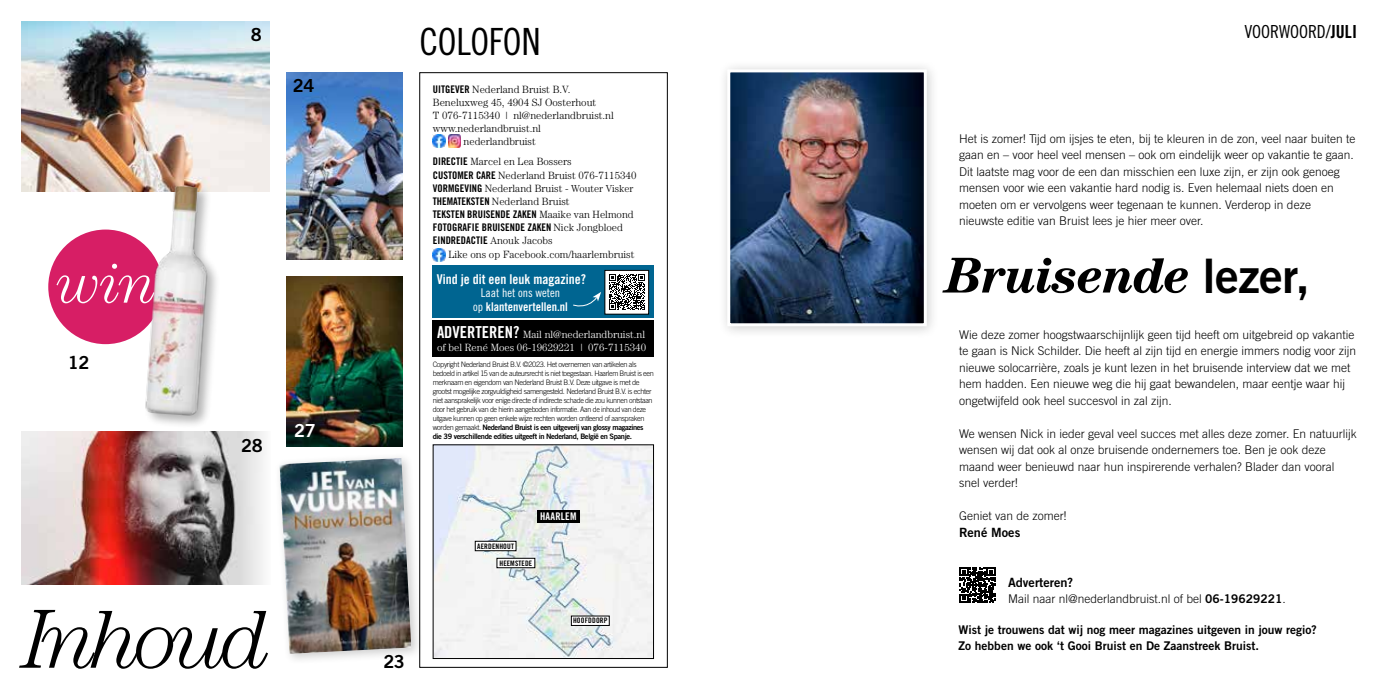
<style>
.page{position:relative;width:1378px;height:689px;background:#fff}
.page>*{position:absolute;margin:0;border:0;box-sizing:border-box;transform-origin:0 0}
.t1{font:italic 300 84px "Century Std";letter-spacing:-.075em;color:#000}
.t2{font:italic 300 56.55px "Century Std";color:#fff}
.t3{font:italic 700 50.4px "Century Std";letter-spacing:-.02em;color:#000}
.t4{font:37.5px "Trade Gothic LT Std Cn 18";letter-spacing:-.005em;color:#000}
.t5{font:18px "Trade Gothic LT Std Cn 18";color:#000}
.t6{font:18px "Trade Gothic LT Std Bd 2";letter-spacing:-.02em;color:#000}
.t7{font:18px "Trade Gothic LT Std Bd 2";color:#fff}
.t8{font:13.5px "Trade Gothic LT Std Bd Cn 20";color:#fff}
.t9{font:12.75px "Trade Gothic LT Std Bd 2";color:#000}
.t10{font:300 12px/16.5px "Trade Gothic LT Std";color:#000}
.t11{font:12px/16.5px "Trade Gothic LT Std Bd 2";color:#000}
.t12{font:12px "Trade Gothic LT Std Bd Cn 20";color:#fff}
.t13{font:12px "Trade Gothic LT Std Cn 18";color:#fff}
.t14{font:300 10.5px/13.2px "Century Std";color:#000}
.t15{font:10.5px/13.2px "Trade Gothic LT Std Bd Cn 20";color:#000}
.t16{font:300 10.5px/13.2px "Century Std";color:#fff}
.t17{font:10.5px "Trade Gothic LT Std Bd Cn 20";letter-spacing:.02em;color:#fff}
.t18{font:300 7.5px/9px "Trade Gothic LT Std";letter-spacing:-.05em;color:#000}
.t19{font:7.5px/9px "Trade Gothic LT Std Bd 2";letter-spacing:-.05em;color:#000}
.t20{font:7.5px "Trade Gothic LT Std Bd Cn 20";letter-spacing:.02em;color:#000}
.s1{font-family:"Trade Gothic LT Std Bd Cn 20";font-weight:400}
.s2{font-size:10.2px}
.s3{font-family:"Century Std";font-weight:300}
.s4{font-family:"Trade Gothic LT Std Cn 18"}
.s5{font-family:"Trade Gothic LT Std Bd Cn 20";font-weight:400;font-size:16.5px}
.s6{font-family:"Trade Gothic LT Std";font-weight:300}
.s7{font-family:"Trade Gothic LT Std Bd Cn 20"}
.s8{font-family:"Trade Gothic LT Std Bd 2";font-weight:400;font-style:normal;font-size:47.55px}
.s9{font-family:"Trade Gothic LT Std Bd 2";font-weight:400}
</style>
<div class="page">
<div style="left:718px;top:60px;width:221px;height:279px;background:#000;opacity:.2"></div>
<img style="left:726px;top:68px;width:202px;height:260px">
<svg style="left:960px;top:567px;width:35px;height:36px"></svg>
<svg style="left:433px;top:135px;width:28px;height:12px"></svg>
<svg style="left:433px;top:248px;width:12px;height:13px"></svg>
<div style="left:433px;top:320px;width:221px;height:36px;background:#000"></div>
<img style="left:435px;top:446px;width:217px;height:211px">
<div style="left:433px;top:444px;width:221px;height:215px;border:1px solid #000"></div>
<div style="left:537px;top:510px;width:42px;height:13px;background:#000"></div>
<div style="left:497px;top:558px;width:38px;height:10px;background:#fff"></div>
<div style="left:497px;top:558px;width:38px;height:10px;border:1px solid #000"></div>
<div style="left:571px;top:616px;width:38px;height:9px;background:#fff"></div>
<div style="left:475px;top:541px;width:41px;height:10px;background:#fff"></div>
<div style="left:475px;top:541px;width:41px;height:10px;border:1px solid #000"></div>
<div style="left:48px;top:230px;width:115px;height:114px;background:#d71e65;border-radius:50%"></div>
<img style="left:21px;top:432px;width:243px;height:153px">
<img style="left:287px;top:276px;width:115px;height:170px">
<img style="left:287px;top:72px;width:115px;height:187px">
<img style="left:21px;top:21px;width:249px;height:170px">
<div style="left:274px;top:452px;width:149px;height:214px;background:#000;opacity:.2"></div>
<img style="left:280px;top:458px;width:131px;height:196px">
<div style="left:144px;top:184px;width:76px;height:245px;background:#000;opacity:.3"></div>
<img style="left:141px;top:185px;width:79px;height:232px">
<div style="left:433px;top:265px;width:221px;height:53px;background:#006591"></div>
<div style="left:605px;top:270px;width:43px;height:44px;background:#fff"></div>
<svg style="left:609px;top:274px;width:36px;height:36px"></svg>
<div style="left:604px;top:270px;width:45px;height:44px;border:1px solid #000"></div>
<svg style="left:573px;top:292px;width:28px;height:15px"></svg>
<h3 class="t6" style="left:251px;top:23px;width:12px">8</h3>
<h3 class="t6" style="left:293px;top:74px;width:23px">24</h3>
<h3 class="t4" style="left:419px;top:20px;width:123px">COLOFON</h3>
<p class="t14" style="left:433px;top:83px;width:139px"><span class="s1">UITGEVER</span> Nederland Bruist B.V.</p>
<p class="t14" style="left:433px;top:96px;width:165px">Beneluxweg 45, 4904 SJ Oosterhout</p>
<p class="t14" style="left:433px;top:109px;width:182px">T 076-7115340 | nl@nederlandbruist.nl</p>
<p class="t14" style="left:433px;top:121px;width:110px">www.nederlandbruist.nl</p>
<p class="t14" style="left:464px;top:134px;width:74px">nederlandbruist</p>
<p class="t14" style="left:433px;top:155px;width:205px"><span class="s1">DIRECTIE</span> Marcel en Lea Bossers<br><span class="s1">CUSTOMER CARE</span> Nederland Bruist 076-7115340<br><span class="s1">VORMGEVING</span> Nederland Bruist - <span class="s2">Wouter Visker </span><span class="s1">THEMATEKSTEN</span> Nederland Bruist</p>
<p class="t15" style="left:433px;top:207px;width:202px">TEKSTEN BRUISENDE ZAKEN <span class="s3">Maaike van Helmond<br></span>FOTOGRAFIE BRUISENDE ZAKEN <span class="s3">Nick Jongbloed<br></span>EINDREDACTIE <span class="s3">Anouk Jacobs</span></p>
<p class="t14" style="left:448px;top:248px;width:188px">Like ons op Facebook.com/haarlembruist</p>
<h2 class="t2" style="left:57px;top:251px;width:101px">win</h2>
<p class="t8" style="left:437px;top:270px;width:151px">Vind je dit een leuk magazine?</p>
<p class="t13" style="left:481px;top:286px;width:81px">Laat het ons weten</p>
<p class="t12" style="left:473px;top:299px;width:96px"><span class="s4">op</span> klantenvertellen.nl</p>
<h3 class="t6" style="left:68px;top:352px;width:23px">12</h3>
<h3 class="t6" style="left:241px;top:434px;width:23px">28</h3>
<h3 class="t7" style="left:294px;top:419px;width:23px">27</h3>
<h1 class="t1" style="left:23px;top:591px;width:249px">Inhoud</h1>
<h3 class="t6" style="left:384px;top:650px;width:23px">23</h3>
<p class="t16" style="left:437px;top:327px;width:211px"><span class="s5">ADVERTEREN?</span> Mail nl@nederlandbruist.nl of bel René Moes 06-19629221 | 076-7115340</p>
<p class="t18" style="left:433px;top:360px;width:223px">Copyright Nederland Bruist B.V. ©2023. Het overnemen van artikelen als bedoeld in artikel 15 van de auteursrecht is niet toegestaan. Haarlem Bruist is een merknaam en eigendom van Nederland Bruist B.V. Deze uitgave is met de grootst mogelijke zorgvuldigheid samengesteld. Nederland Bruist B.V. is echter niet aansprakelijk voor enige directe of indirecte schade die zou kunnen ontstaan door het gebruik van de hierin aangeboden informatie. Aan de inhoud van deze uitgave kunnen op geen enkele wijze rechten worden ontleend of aanspraken</p>
<p class="t19" style="left:433px;top:423px;width:212px"><span class="s6">worden gemaakt.</span> Nederland Bruist is een uitgeverij van glossy magazines die 39 verschillende edities uitgeeft in Nederland, België en Spanje.</p>
<p class="t17" style="left:540px;top:510px;width:38px">HAARLEM</p>
<p class="t20" style="left:477px;top:541px;width:38px">AERDENHOUT</p>
<p class="t20" style="left:499px;top:558px;width:34px">HEEMSTEDE</p>
<p class="t20" style="left:573px;top:616px;width:36px">HOOFDDORP</p>
<h3 class="t5" style="left:1244px;top:21px;width:114px">VOORWOORD/<span class="s7">JULI</span></h3>
<p class="t10" style="left:959px;top:130px;width:398px">Het is zomer! Tijd om ijsjes te eten, bij te kleuren in de zon, veel naar buiten te gaan en – voor heel veel mensen – ook om eindelijk weer op vakantie te gaan.<br>Dit laatste mag voor de een dan misschien een luxe zijn, er zijn ook genoeg mensen voor wie een vakantie hard nodig is. Even helemaal niets doen en moeten om er vervolgens weer tegenaan te kunnen. Verderop in deze nieuwste editie van Bruist lees je hier meer over.</p>
<h3 class="t3" style="left:945px;top:246px;width:366px">Bruisende <span class="s8">lezer,</span></h3>
<p class="t10" style="left:959px;top:326px;width:399px">Wie deze zomer hoogstwaarschijnlijk geen tijd heeft om uitgebreid op vakantie te gaan is Nick Schilder. Die heeft al zijn tijd en energie immers nodig voor zijn nieuwe solocarrière, zoals je kunt lezen in het bruisende interview dat we met hem hadden. Een nieuwe weg die hij gaat bewandelen, maar eentje waar hij ongetwijfeld ook heel succesvol in zal zijn.</p>
<p class="t10" style="left:959px;top:425px;width:399px">We wensen Nick in ieder geval veel succes met alles deze zomer. En natuurlijk wensen wij dat ook al onze bruisende ondernemers toe. Ben je ook deze maand weer benieuwd naar hun inspirerende verhalen? Blader dan vooral snel verder!</p>
<p class="t10" style="left:959px;top:508px;width:109px">Geniet van de zomer!</p>
<p class="t9" style="left:959px;top:524px;width:63px">René Moes</p>
<p class="t9" style="left:1008px;top:574px;width:67px">Adverteren?</p>
<p class="t10" style="left:1008px;top:590px;width:279px">Mail naar nl@nederlandbruist.nl of bel <span class="s9">06-19629221</span>.</p>
<p class="t11" style="left:958px;top:621px;width:360px">Wist je trouwens dat wij nog meer magazines uitgeven in jouw regio?<br>Zo hebben we ook ‘t Gooi Bruist en De Zaanstreek Bruist.</p>
</div>
